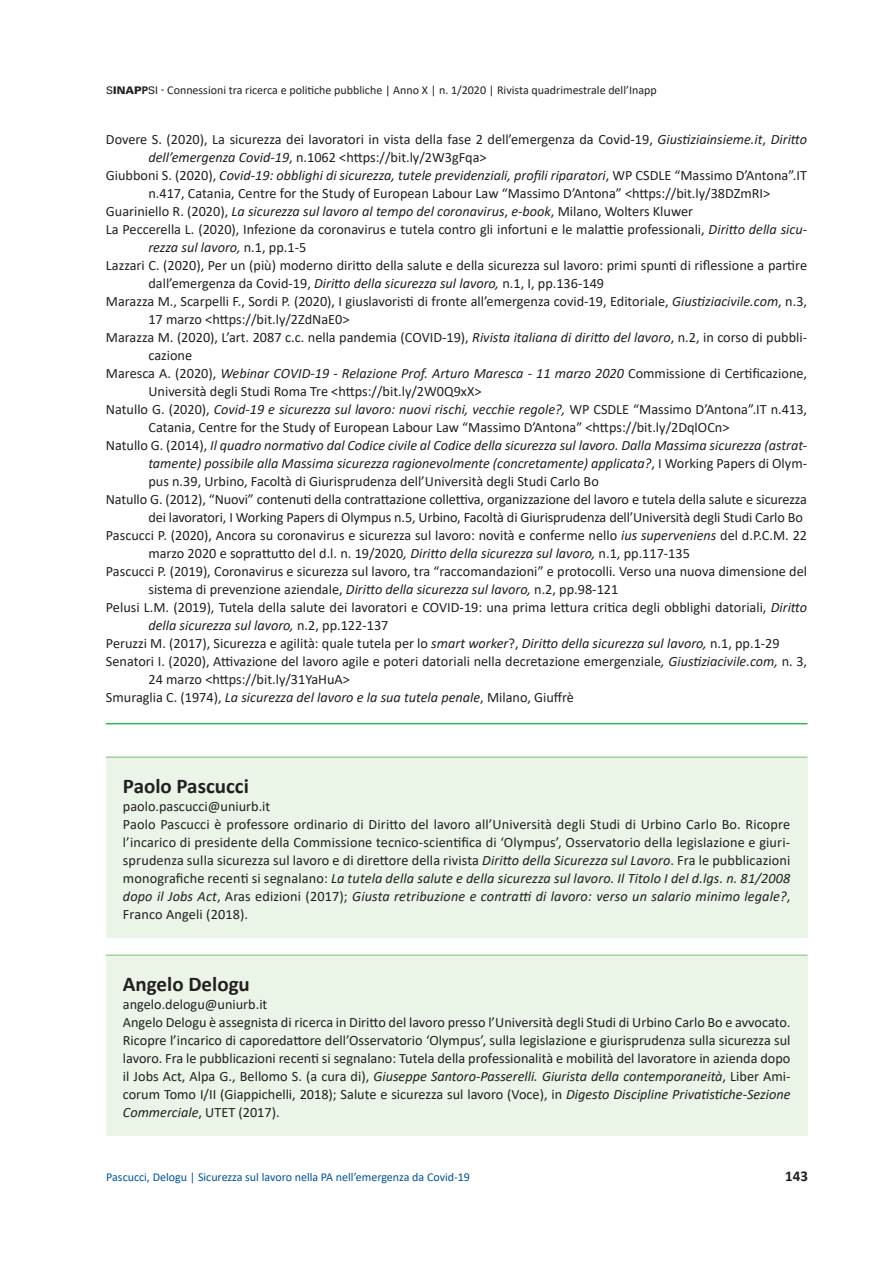
<style>
.page{position:relative;width:893px;height:1263px;background:#fff}
.page>*{position:absolute;margin:0;border:0;box-sizing:border-box;transform-origin:0 0}
.t1{font:700 21px "Calibri";letter-spacing:-.01em;color:#231f20}
.t2{font:700 15px "Calibri";color:#231f20}
.t3{font:14.25px/18px "Calibri";color:#231f20}
.t4{font:italic 14.25px "Calibri";color:#231f20}
.t5{font:12px "Calibri";color:#231f20}
.t6{font:12px "Calibri";color:#015396}
.s1{font-family:"Univers LT";font-size:10.5px}
.s2{font-family:"Univers LT";font-weight:900;font-size:10.5px}
.s3{font-family:"Univers LT";font-weight:700;font-size:10.5px}
.s4{font-style:italic}
.s5{font-style:normal}
</style>
<div class="page">
<hr style="left:106px;top:723px;width:701px;height:1px;background:#30b45c">
<div style="left:106px;top:956px;width:701px;height:179px;background:#eaf5e8"></div>
<div style="left:106px;top:758px;width:701px;height:179px;background:#eaf5e8"></div>
<hr style="left:106px;top:954px;width:701px;height:2px;background:#a1d29c">
<hr style="left:106px;top:756px;width:701px;height:2px;background:#a1d29c">
<p class="t5" style="left:106px;top:82px;width:552px"><span class="s1">S</span><span class="s2">INAP</span><span class="s3">P</span><span class="s1">SI</span> - Connessioni tra ricerca e politiche pubbliche | Anno X | n. 1/2020 | Rivista quadrimestrale dell’Inapp</p>
<p class="t3" style="left:106px;top:130px;width:703px">Dovere S. (2020), La sicurezza dei lavoratori in vista della fase 2 dell’emergenza da Covid-19, <span class="s4">Giustiziainsieme.it</span>, <span class="s4">Diritto</span></p>
<p class="t3" style="left:148px;top:148px;width:340px"><span class="s4">dell’emergenza Covid-19</span>, n.1062 &lt;https://bit.ly/2W3gFqa&gt;</p>
<p class="t4" style="left:106px;top:166px;width:703px"><span class="s5">Giubboni S. (2020),</span> Covid-19: obblighi di sicurezza, tutele previdenziali, profili riparatori<span class="s5">, WP CSDLE “Massimo D’Antona”.IT</span></p>
<p class="t3" style="left:148px;top:184px;width:623px">n.417, Catania, Centre for the Study of European Labour Law “Massimo D’Antona” &lt;https://bit.ly/38DZmRI&gt;</p>
<p class="t4" style="left:106px;top:202px;width:589px"><span class="s5">Guariniello R. (2020),</span> La sicurezza sul lavoro al tempo del coronavirus<span class="s5">,</span> e-book<span class="s5">, Milano, Wolters Kluwer</span></p>
<p class="t3" style="left:106px;top:220px;width:703px">La Peccerella L. (2020), Infezione da coronavirus e tutela contro gli infortuni e le malattie professionali, <span class="s4">Diritto della sicu-</span></p>
<p class="t4" style="left:148px;top:238px;width:159px">rezza sul lavoro, <span class="s5">n.1, pp.1-5</span></p>
<p class="t3" style="left:106px;top:256px;width:703px">Lazzari C. (2020), Per un (più) moderno diritto della salute e della sicurezza sul lavoro: primi spunti di riflessione a partire</p>
<p class="t3" style="left:148px;top:274px;width:457px">dall’emergenza da Covid-19, <span class="s4">Diritto della sicurezza sul lavoro,</span> n.1, I, pp.136-149</p>
<p class="t3" style="left:106px;top:292px;width:703px">Marazza M., Scarpelli F., Sordi P. (2020), I giuslavoristi di fronte all’emergenza covid-19, Editoriale, <span class="s4">Giustiziacivile.com</span>, n.3,</p>
<p class="t3" style="left:148px;top:310px;width:203px">17 marzo &lt;https://bit.ly/2ZdNaE0&gt;</p>
<p class="t3" style="left:106px;top:328px;width:703px">Marazza M. (2020), L’art. 2087 c.c. nella pandemia (COVID-19), <span class="s4">Rivista italiana di diritto del lavoro</span>, n.2, in corso di pubbli-</p>
<p class="t3" style="left:148px;top:346px;width:45px">cazione</p>
<p class="t4" style="left:106px;top:364px;width:703px"><span class="s5">Maresca A. (2020),</span> Webinar COVID-19 - Relazione Prof. Arturo Maresca - 11 marzo 2020 <span class="s5">Commissione di Certificazione,</span></p>
<p class="t3" style="left:148px;top:382px;width:335px">Università degli Studi Roma Tre &lt;https://bit.ly/2W0Q9xX&gt;</p>
<p class="t4" style="left:106px;top:400px;width:703px"><span class="s5">Natullo G. (2020),</span> Covid-19 e sicurezza sul lavoro: nuovi rischi, vecchie regole?, <span class="s5">WP CSDLE “Massimo D’Antona”.IT n.413,</span></p>
<p class="t3" style="left:148px;top:418px;width:583px">Catania, Centre for the Study of European Labour Law “Massimo D’Antona” &lt;https://bit.ly/2DqlOCn&gt;</p>
<p class="t4" style="left:106px;top:436px;width:703px"><span class="s5">Natullo G. (2014),</span> Il quadro normativo dal Codice civile al Codice della sicurezza sul lavoro. Dalla Massima sicurezza (astrat-</p>
<p class="t4" style="left:148px;top:454px;width:660px">tamente) possibile alla Massima sicurezza ragionevolmente (concretamente) applicata?<span class="s5">, I Working Papers di Olym-</span></p>
<p class="t3" style="left:148px;top:472px;width:452px">pus n.39, Urbino, Facoltà di Giurisprudenza dell’Università degli Studi Carlo Bo</p>
<p class="t3" style="left:106px;top:490px;width:702px">Natullo G. (2012), “Nuovi” contenuti della contrattazione collettiva, organizzazione del lavoro e tutela della salute e sicurezza</p>
<p class="t3" style="left:148px;top:508px;width:656px">dei lavoratori, I Working Papers di Olympus n.5, Urbino, Facoltà di Giurisprudenza dell’Università degli Studi Carlo Bo</p>
<p class="t3" style="left:106px;top:526px;width:703px">Pascucci P. (2020), Ancora su coronavirus e sicurezza sul lavoro: novità e conferme nello <span class="s4">ius superveniens</span> del d.P.C.M. 22</p>
<p class="t3" style="left:148px;top:544px;width:543px">marzo 2020 e soprattutto del d.l. n. 19/2020<span class="s4">, Diritto della sicurezza sul lavoro,</span> n.1, pp.117-135</p>
<p class="t3" style="left:106px;top:562px;width:703px">Pascucci P. (2019), Coronavirus e sicurezza sul lavoro, tra “raccomandazioni” e protocolli. Verso una nuova dimensione del</p>
<p class="t3" style="left:148px;top:580px;width:471px">sistema di prevenzione aziendale, <span class="s4">Diritto della sicurezza sul lavoro,</span> n.2, pp.98-121</p>
<p class="t3" style="left:106px;top:598px;width:703px">Pelusi L.M. (2019), Tutela della salute dei lavoratori e COVID-19: una prima lettura critica degli obblighi datoriali, <span class="s4">Diritto</span></p>
<p class="t4" style="left:148px;top:616px;width:241px">della sicurezza sul lavoro, <span class="s5">n.2, pp.122-137</span></p>
<p class="t3" style="left:106px;top:634px;width:675px">Peruzzi M. (2017), Sicurezza e agilità: quale tutela per lo <span class="s4">smart worker</span>?, <span class="s4">Diritto della sicurezza sul lavoro,</span> n.1, pp.1-29</p>
<p class="t3" style="left:106px;top:652px;width:703px">Senatori I. (2020), Attivazione del lavoro agile e poteri datoriali nella decretazione emergenziale<span class="s4">, Giustiziacivile.com,</span> n. 3,</p>
<p class="t3" style="left:148px;top:670px;width:203px">24 marzo &lt;https://bit.ly/31YaHuA&gt;</p>
<p class="t4" style="left:106px;top:688px;width:470px"><span class="s5">Smuraglia C. (1974),</span> La sicurezza del lavoro e la sua tutela penale<span class="s5">, Milano, Giuffrè</span></p>
<h1 class="t1" style="left:123px;top:771px;width:127px">Paolo Pascucci</h1>
<p class="t3" style="left:123px;top:796px;width:669px">paolo.pascucci@uniurb.it<br>Paolo Pascucci è professore ordinario di Diritto del lavoro all’Università degli Studi di Urbino Carlo Bo. Ricopre l’incarico di presidente della Commissione tecnico-scientifica di ‘Olympus’, Osservatorio della legislazione e giuri&shy;sprudenza sulla sicurezza sul lavoro e di direttore della rivista <span class="s4">Diritto della Sicurezza sul Lavoro</span>. Fra le pubblicazioni monografiche recenti si segnalano: <span class="s4">La tutela della salute e della sicurezza sul lavoro. Il Titolo I del d.lgs. n. 81/2008 dopo il Jobs Act</span>, Aras edizioni (2017); <span class="s4">Giusta retribuzione e contratti di lavoro: verso un salario minimo legale?</span>, Franco Angeli (2018).</p>
<h1 class="t1" style="left:123px;top:969px;width:128px">Angelo Delogu</h1>
<p class="t3" style="left:123px;top:994px;width:669px">angelo.delogu@uniurb.it<br>Angelo Delogu è assegnista di ricerca in Diritto del lavoro presso l’Università degli Studi di Urbino Carlo Bo e avvocato.<br>Ricopre l’incarico di caporedattore dell’Osservatorio ‘Olympus’, sulla legislazione e giurisprudenza sulla sicurezza sul lavoro. Fra le pubblicazioni recenti si segnalano: Tutela della professionalità e mobilità del lavoratore in azienda dopo il Jobs Act, Alpa G., Bellomo S. (a cura di), <span class="s4">Giuseppe Santoro-Passerelli. Giurista della contemporaneità</span>, Liber Ami&shy;corum Tomo I/II (Giappichelli, 2018); Salute e sicurezza sul lavoro (Voce), in <span class="s4">Digesto Discipline Privatistiche-Sezione Commerciale</span>, UTET (2017).</p>
<p class="t6" style="left:106px;top:1168px;width:365px">Pascucci, Delogu | Sicurezza sul lavoro nella PA nell’emergenza da Covid-19</p>
<p class="t2" style="left:785px;top:1165px;width:24px">143</p>
</div>
